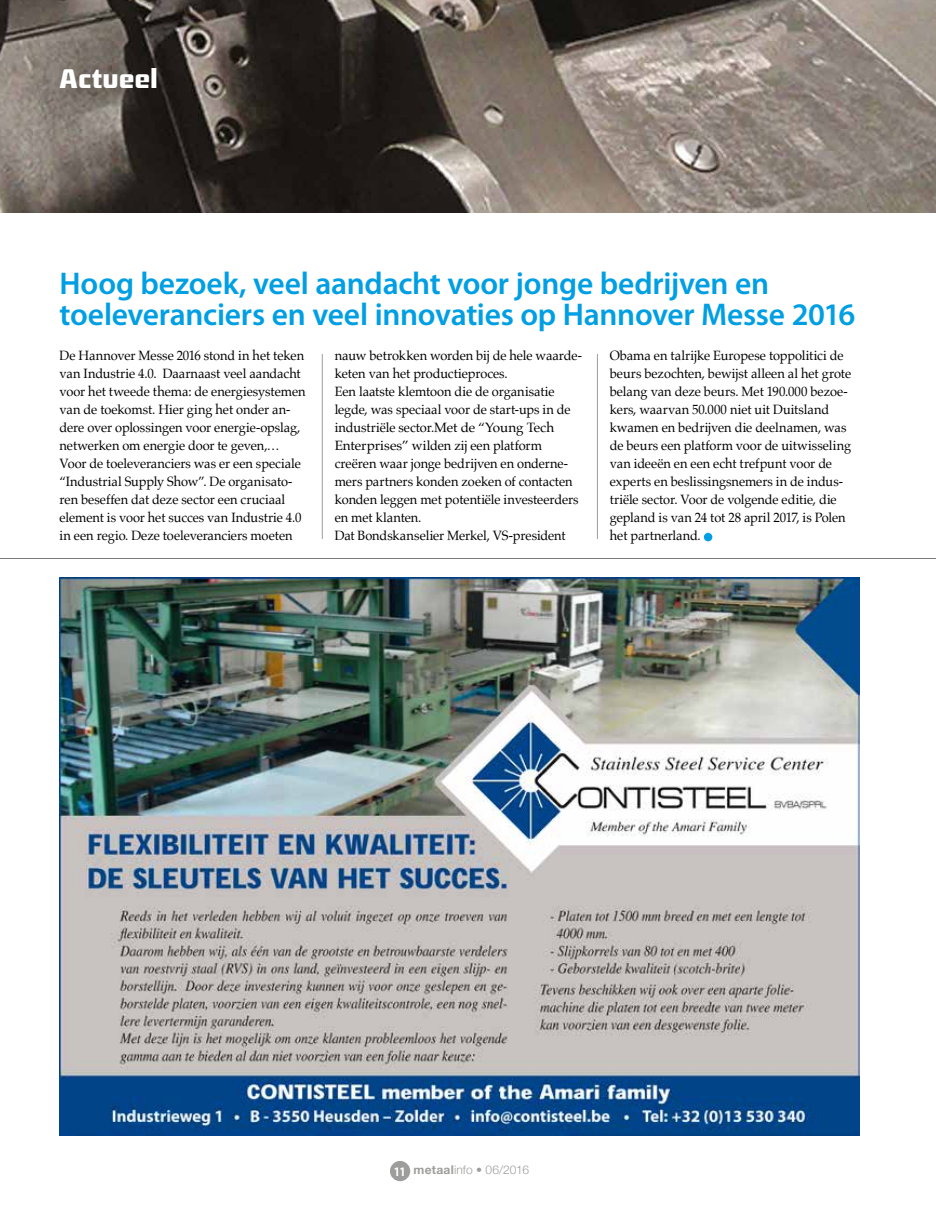
<style>
.page{position:relative;width:936px;height:1212px;background:#fff}
.page>*{position:absolute;margin:0;border:0;box-sizing:border-box;transform-origin:0 0}
.t1{font:600 31.5px/31.5px "Myriad Pro";letter-spacing:-.01em;color:#009fe3}
.t2{font:500 26.7px "District";letter-spacing:.015em;color:#fff}
.t3{font:13.5px/18px "Palatino";letter-spacing:-.005em;color:#000;scale:.95 1}
.t4{font:300 12px "Helvetica Neue";letter-spacing:.005em;color:#9d9d9c}
.s1{font-family:"Myriad Pro";font-weight:700;font-stretch:condensed;font-size:13.05px;color:#fff}
.s2{font-weight:700}
</style>
<div class="page">
<div style="left:390px;top:1161px;width:20px;height:20px;background:#9d9d9c;border-radius:50%"></div>
<img style="left:0;top:0;width:935px;height:213px">
<div style="left:703px;top:533px;width:9px;height:8px;background:#009fe3;border-radius:50%"></div>
<img style="left:60px;top:578px;width:799px;height:557px">
<hr style="left:322px;top:354px;width:1px;height:185px;background:#9d9d9c">
<hr style="left:597px;top:354px;width:1px;height:185px;background:#9d9d9c">
<hr style="left:0;top:558px;width:935px;height:1px;background:#7c7b7b">
<h2 class="t2" style="left:60px;top:62px;width:100px">Actueel</h2>
<h1 class="t1" style="left:60px;top:268px;width:797px">Hoog bezoek, veel aandacht voor jonge bedrijven en toeleveranciers en veel innovaties op Hannover Messe 2016</h1>
<p class="t3" style="left:60px;top:346px;width:260px">De Hannover Messe 2016 stond in het teken van Industrie 4.0. Daarnaast veel aandacht voor het tweede thema: de energiesystemen van de toekomst. Hier ging het onder an&shy;dere over oplossingen voor energie-opslag, netwerken om energie door te geven,… Voor de toeleveranciers was er een speciale “Industrial Supply Show”. De organisato&shy;ren beseffen dat deze sector een cruciaal element is voor het succes van Industrie 4.0 in een regio. Deze toeleveranciers moeten</p>
<p class="t3" style="left:334px;top:346px;width:262px">nauw betrokken worden bij de hele waarde&shy;keten van het productieproces.<br>Een laatste klemtoon die de organisatie legde, was speciaal voor de start-ups in de industriële sector.Met de “Young Tech Enterprises” wilden zij een platform creëren waar jonge bedrijven en onderne&shy;mers partners konden zoeken of contacten konden leggen met potentiële investeerders en met klanten.<br>Dat Bondskanselier Merkel, VS-president</p>
<p class="t3" style="left:609px;top:346px;width:255px">Obama en talrijke Europese toppolitici de beurs bezochten, bewijst alleen al het grote belang van deze beurs. Met 190.000 bezoe&shy;kers, waarvan 50.000 niet uit Duitsland kwamen en bedrijven die deelnamen, was de beurs een platform voor de uitwisseling van ideeën en een echt trefpunt voor de experts en beslissingsnemers in de indus&shy;triële sector. Voor de volgende editie, die gepland is van 24 tot 28 april 2017, is Polen het partnerland.</p>
<p class="t4" style="left:394px;top:1159px;width:136px"><span class="s1">11</span> <span class="s2">metaal</span>info • 06/2016</p>
</div>
